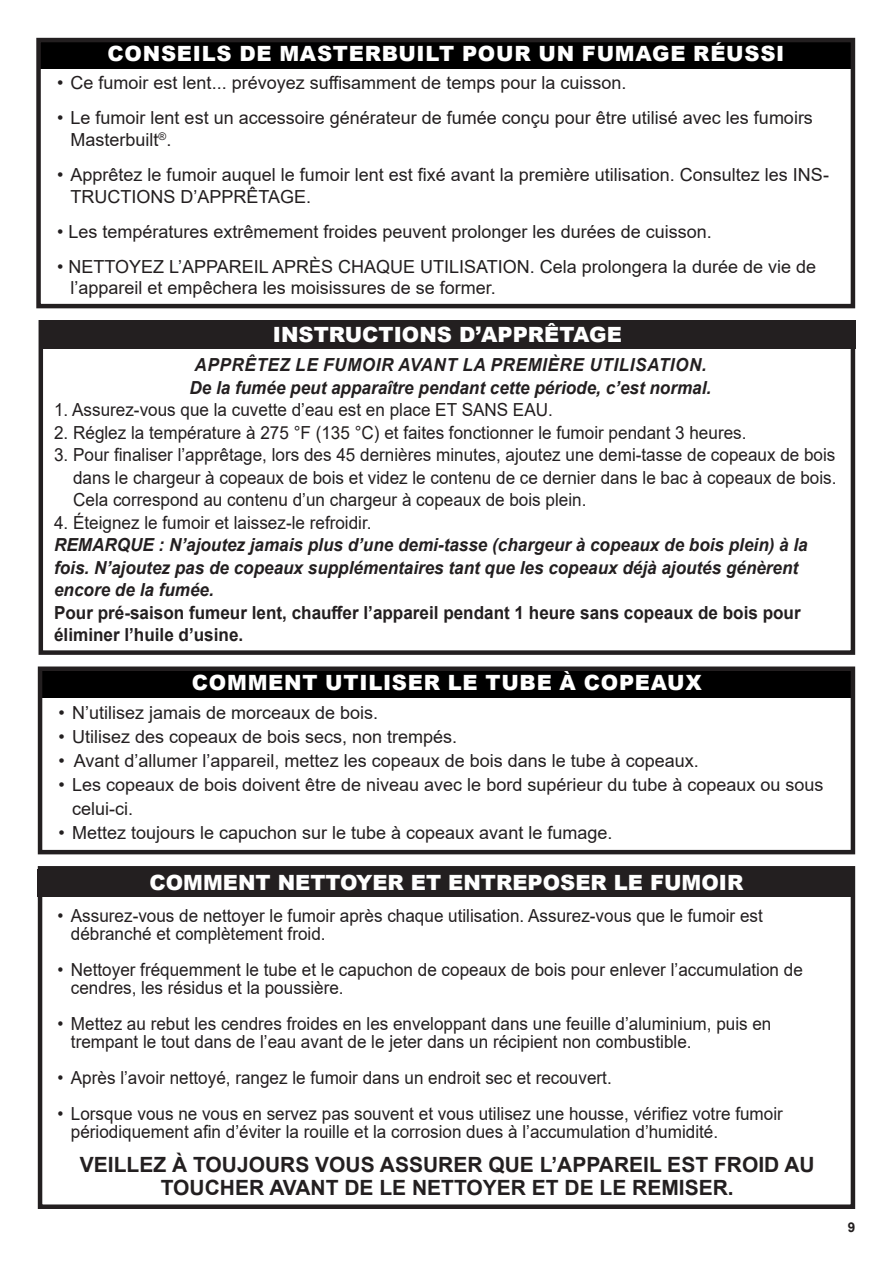
<style>
.page{position:relative;width:893px;height:1263px;background:#fff}
.page>*{position:absolute;margin:0;border:0;box-sizing:border-box;transform-origin:0 0}
.t1{font:700 21px/22.5px "Arial";color:#231f20;text-align:center}
.t2{font:900 21px "Arial";letter-spacing:.035em;color:#fff}
.t3{font:900 21px "Arial";letter-spacing:.015em;color:#fff}
.t4{font:18px/18px "Arial";color:#231f20;scale:.95 1}
.t5{font:18px/21.6px "Arial";color:#231f20}
.t6{font:italic 700 18px/22.5px "Arial";color:#231f20;scale:.95 1}
.t7{font:700 18px/22.5px "Arial";color:#231f20;scale:.95 1}
.t8{font:italic 700 18px "Arial";letter-spacing:.035em;color:#231f20;scale:.95 1}
.t9{font:700 13.5px "Arial";color:#231f20}
</style>
<div class="page">
<div style="left:38px;top:39px;width:816px;height:30px;background:#000"></div>
<div style="left:36px;top:38px;width:819px;height:270px;border:4px solid #231f20"></div>
<div style="left:38px;top:866px;width:817px;height:343px;border:4px solid #231f20"></div>
<div style="left:38px;top:869px;width:817px;height:28px;background:#231f20"></div>
<div style="left:39px;top:320px;width:816px;height:335px;border:4px solid #231f20"></div>
<div style="left:39px;top:320px;width:816px;height:29px;background:#231f20"></div>
<div style="left:39px;top:668px;width:815px;height:29px;background:#000"></div>
<div style="left:38px;top:666px;width:817px;height:188px;border:4px solid #231f20"></div>
<p class="t2" style="left:108px;top:39px;width:678px">CONSEILS DE MASTERBUILT POUR UN FUMAGE RÉUSSI</p>
<p class="t5" style="left:57px;top:72px;width:571px">• Ce fumoir est lent... prévoyez suffisamment de temps pour la cuisson.</p>
<p class="t5" style="left:71px;top:107px;width:744px;text-indent:-14px">• Le fumoir lent est un accessoire générateur de fumée conçu pour être utilisé avec les fumoirs<br>Masterbuilt<sup>®</sup>.</p>
<p class="t5" style="left:71px;top:164px;width:760px;text-indent:-14px">• Apprêtez le fumoir auquel le fumoir lent est fixé avant la première utilisation. Consultez les INS-<br>TRUCTIONS D’APPRÊTAGE.</p>
<p class="t5" style="left:57px;top:220px;width:656px">• Les températures extrêmement froides peuvent prolonger les durées de cuisson.</p>
<p class="t5" style="left:71px;top:255px;width:747px;text-indent:-14px">• NETTOYEZ L’APPAREIL APRÈS CHAQUE UTILISATION. Cela prolongera la durée de vie de l’appareil et empêchera les moisissures de se former.</p>
<p class="t3" style="left:273px;top:319px;width:350px">INSTRUCTIONS D’APPRÊTAGE</p>
<p class="t8" style="left:195px;top:353px;width:540px">APPRÊTEZ LE FUMOIR AVANT LA PREMIÈRE UTILISATION.</p>
<p class="t6" style="left:190px;top:377px;width:551px">De la fumée peut apparaître pendant cette période, c’est normal.</p>
<p class="t4" style="left:54px;top:401px;width:526px">1. Assurez-vous que la cuvette d’eau est en place ET SANS EAU.</p>
<p class="t4" style="left:54px;top:423px;width:730px">2. Réglez la température à 275 °F (135 °C) et faites fonctionner le fumoir pendant 3 heures.</p>
<p class="t4" style="left:54px;top:446px;width:824px">3. Pour finaliser l’apprêtage, lors des 45 dernières minutes, ajoutez une demi-tasse de copeaux de bois</p>
<p class="t4" style="left:73px;top:468px;width:805px">dans le chargeur à copeaux de bois et videz le contenu de ce dernier dans le bac à copeaux de bois.</p>
<p class="t4" style="left:73px;top:491px;width:542px">Cela correspond au contenu d’un chargeur à copeaux de bois plein.</p>
<p class="t4" style="left:54px;top:513px;width:336px">4. Éteignez le fumoir et laissez-le refroidir.</p>
<p class="t6" style="left:54px;top:534px;width:795px">REMARQUE : N’ajoutez jamais plus d’une demi-tasse (chargeur à copeaux de bois plein) à la fois. N’ajoutez pas de copeaux supplémentaires tant que les copeaux déjà ajoutés génèrent encore de la fumée.</p>
<p class="t7" style="left:54px;top:601px;width:787px">Pour pré-saison fumeur lent, chauffer l’appareil pendant 1 heure sans copeaux de bois pour éliminer l’huile d’usine.</p>
<p class="t2" style="left:192px;top:667px;width:511px">COMMENT UTILISER LE TUBE À COPEAUX</p>
<p class="t5" style="left:59px;top:702px;width:321px">• N’utilisez jamais de morceaux de bois.</p>
<p class="t5" style="left:59px;top:726px;width:400px">• Utilisez des copeaux de bois secs, non trempés.</p>
<p class="t5" style="left:59px;top:750px;width:642px">• Avant d’allumer l’appareil, mettez les copeaux de bois dans le tube à copeaux.</p>
<p class="t5" style="left:72px;top:773px;width:753px;line-height:24px;text-indent:-14px">• Les copeaux de bois doivent être de niveau avec le bord supérieur du tube à copeaux ou sous celui-ci.</p>
<p class="t5" style="left:59px;top:822px;width:555px">• Mettez toujours le capuchon sur le tube à copeaux avant le fumage.</p>
<p class="t3" style="left:149px;top:868px;width:595px">COMMENT NETTOYER ET ENTREPOSER LE FUMOIR</p>
<p class="t4" style="left:71px;top:906px;width:730px;text-indent:-14px">• Assurez-vous de nettoyer le fumoir après chaque utilisation. Assurez-vous que le fumoir est débranché et complètement froid.</p>
<p class="t4" style="left:71px;top:960px;width:772px;text-indent:-14px">• Nettoyer fréquemment le tube et le capuchon de copeaux de bois pour enlever l’accumulation de cendres, les résidus et la poussière.</p>
<p class="t4" style="left:71px;top:1014px;width:739px;text-indent:-14px">• Mettez au rebut les cendres froides en les enveloppant dans une feuille d’aluminium, puis en trempant le tout dans de l’eau avant de le jeter dans un récipient non combustible.</p>
<p class="t4" style="left:57px;top:1068px;width:585px">• Après l’avoir nettoyé, rangez le fumoir dans un endroit sec et recouvert.</p>
<p class="t4" style="left:71px;top:1104px;width:751px;text-indent:-14px">• Lorsque vous ne vous en servez pas souvent et vous utilisez une housse, vérifiez votre fumoir périodiquement afin d’éviter la rouille et la corrosion dues à l’accumulation d’humidité.</p>
<p class="t1" style="left:80px;top:1154px;width:736px">VEILLEZ À TOUJOURS VOUS ASSURER QUE L’APPAREIL EST FROID AU<br>TOUCHER AVANT DE LE NETTOYER ET DE LE REMISER.</p>
<p class="t9" style="left:848px;top:1218px;width:9px">9</p>
</div>
